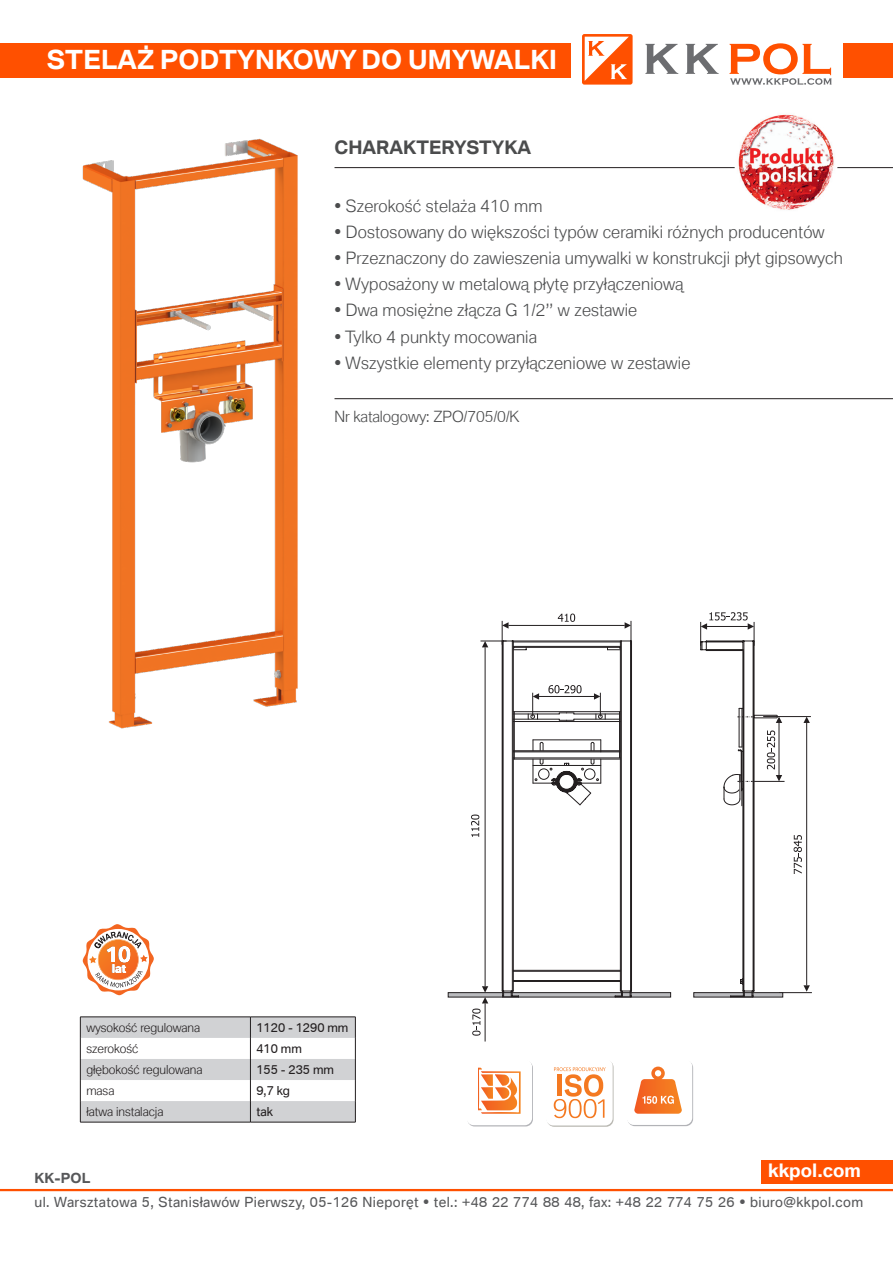
<style>
.page{position:relative;width:893px;height:1263px;background:#fff}
.page>*{position:absolute;margin:0;border:0;box-sizing:border-box;transform-origin:0 0}
.t1{font:700 25.5px "BMW Type";letter-spacing:.01em;color:#fff}
.t2{font:300 18px "BMW Type";color:#4b4c4d}
.t3{font:700 18px "BMW Type";color:#fff}
.t4{font:300 16.5px "BMW Type";letter-spacing:.01em;color:#4b4c4d}
.t5{font:300 15px "BMW Type";color:#4b4c4d}
.t6{font:13.5px "BMW Type";letter-spacing:.03em;color:#57585a}
.t7{font:700 13.5px "BMW Type";color:#57585a}
.t8{font:300 12px "BMW Type";color:#231f20}
.t9{font:12px "BMW Type";color:#231f20}
</style>
<div class="page">
<div style="left:0;top:43px;width:893px;height:34px;background:#ff5000"></div>
<div style="left:571px;top:30px;width:272px;height:64px;background:#fff"></div>
<hr style="left:0;top:1189px;width:893px;height:2px;background:#ff5000">
<img style="left:82px;top:138px;width:216px;height:590px">
<svg style="left:82px;top:924px;width:72px;height:72px"></svg>
<svg style="left:467px;top:1061px;width:66px;height:65px"></svg>
<div style="left:466px;top:1059px;width:66px;height:66px;background:#fff;border-radius:7px"></div>
<svg style="left:478px;top:1068px;width:43px;height:46px"></svg>
<svg style="left:547px;top:1060px;width:67px;height:67px"></svg>
<div style="left:546px;top:1059px;width:67px;height:66px;background:#fff;border-radius:7px"></div>
<svg style="left:554px;top:1067px;width:52px;height:51px"></svg>
<svg style="left:627px;top:1060px;width:66px;height:66px"></svg>
<div style="left:627px;top:1059px;width:65px;height:66px;background:#fff;border-radius:7px"></div>
<svg style="left:634px;top:1066px;width:48px;height:48px"></svg>
<hr style="left:334px;top:167px;width:559px;height:1px;background:#231f20">
<hr style="left:334px;top:398px;width:559px;height:1px;background:#231f20">
<div style="left:762px;top:1160px;width:131px;height:23px;background:#ff5000"></div>
<img style="left:734px;top:111px;width:104px;height:103px;border-radius:52px">
<hr style="left:250px;top:1016px;width:106px;height:1px;background:#231f20">
<hr style="left:80px;top:1016px;width:170px;height:1px;background:#231f20">
<svg style="left:80px;top:1017px;width:276px;height:105px"></svg>
<hr style="left:80px;top:1122px;width:170px;height:1px;background:#231f20">
<hr style="left:250px;top:1122px;width:106px;height:1px;background:#231f20">
<hr style="left:763px;top:716px;width:48px;height:1px;background:#231f20">
<hr style="left:754px;top:781px;width:30px;height:1px;background:#231f20">
<hr style="left:806px;top:723px;width:1px;height:262px;background:#231f20">
<svg style="left:803px;top:985px;width:7px;height:7px"></svg>
<svg style="left:803px;top:716px;width:7px;height:7px"></svg>
<hr style="left:779px;top:992px;width:33px;height:1px;background:#231f20">
<svg style="left:794px;top:835px;width:8px;height:39px"></svg>
<hr style="left:485px;top:647px;width:1px;height:339px;background:#231f20">
<svg style="left:471px;top:814px;width:8px;height:23px"></svg>
<hr style="left:485px;top:1003px;width:1px;height:38px;background:#231f20">
<svg style="left:472px;top:986px;width:16px;height:50px"></svg>
<svg style="left:448px;top:992px;width:223px;height:5px"></svg>
<svg style="left:693px;top:992px;width:90px;height:5px"></svg>
<svg style="left:700px;top:612px;width:82px;height:386px"></svg>
<hr style="left:631px;top:641px;width:1px;height:350px;background:#231f20">
<svg style="left:501px;top:806px;width:130px;height:191px"></svg>
<svg style="left:480px;top:613px;width:152px;height:193px"></svg>
<svg style="left:582px;top:34px;width:51px;height:51px"></svg>
<svg style="left:645px;top:44px;width:33px;height:30px"></svg>
<svg style="left:686px;top:44px;width:33px;height:30px"></svg>
<svg style="left:729px;top:43px;width:103px;height:42px"></svg>
<h1 class="t1" style="left:47px;top:43px;width:512px">STELAŻ PODTYNKOWY DO UMYWALKI</h1>
<p class="t2" style="left:334px;top:135px;width:198px">CHARAKTERYSTYKA</p>
<p class="t4" style="left:334px;top:195px;width:209px">• Szerokość stelaża 410 mm</p>
<p class="t4" style="left:334px;top:221px;width:492px">• Dostosowany do większości typów ceramiki różnych producentów</p>
<p class="t4" style="left:334px;top:247px;width:510px">• Przeznaczony do zawieszenia umywalki w konstrukcji płyt gipsowych</p>
<p class="t4" style="left:334px;top:273px;width:350px">• Wyposażony w metalową płytę przyłączeniową</p>
<p class="t4" style="left:334px;top:299px;width:304px">• Dwa mosiężne złącza G 1/2’’ w zestawie</p>
<p class="t4" style="left:334px;top:326px;width:204px">• Tylko 4 punkty mocowania</p>
<p class="t4" style="left:334px;top:352px;width:357px">• Wszystkie elementy przyłączeniowe w zestawie</p>
<p class="t5" style="left:334px;top:406px;width:186px">Nr katalogowy: ZPO/705/0/K</p>
<p class="t8" style="left:86px;top:1019px;width:115px">wysokość regulowana</p>
<p class="t9" style="left:256px;top:1020px;width:93px">1120 - 1290 mm</p>
<p class="t8" style="left:86px;top:1041px;width:53px">szerokość</p>
<p class="t9" style="left:256px;top:1041px;width:47px">410 mm</p>
<p class="t8" style="left:86px;top:1062px;width:118px">głębokość regulowana</p>
<p class="t9" style="left:256px;top:1062px;width:79px">155 - 235 mm</p>
<p class="t8" style="left:86px;top:1083px;width:30px">masa</p>
<p class="t9" style="left:256px;top:1083px;width:35px">9,7 kg</p>
<p class="t8" style="left:86px;top:1104px;width:79px">łatwa instalacja</p>
<p class="t9" style="left:256px;top:1104px;width:18px">tak</p>
<p class="t3" style="left:768px;top:1159px;width:94px">kkpol.com</p>
<p class="t7" style="left:35px;top:1169px;width:57px">KK-POL</p>
<p class="t6" style="left:35px;top:1193px;width:830px">ul. Warsztatowa 5, Stanisławów Pierwszy, 05-126 Nieporęt • tel.: +48 22 774 88 48, fax: +48 22 774 75 26 • biuro@kkpol.com</p>
</div>
